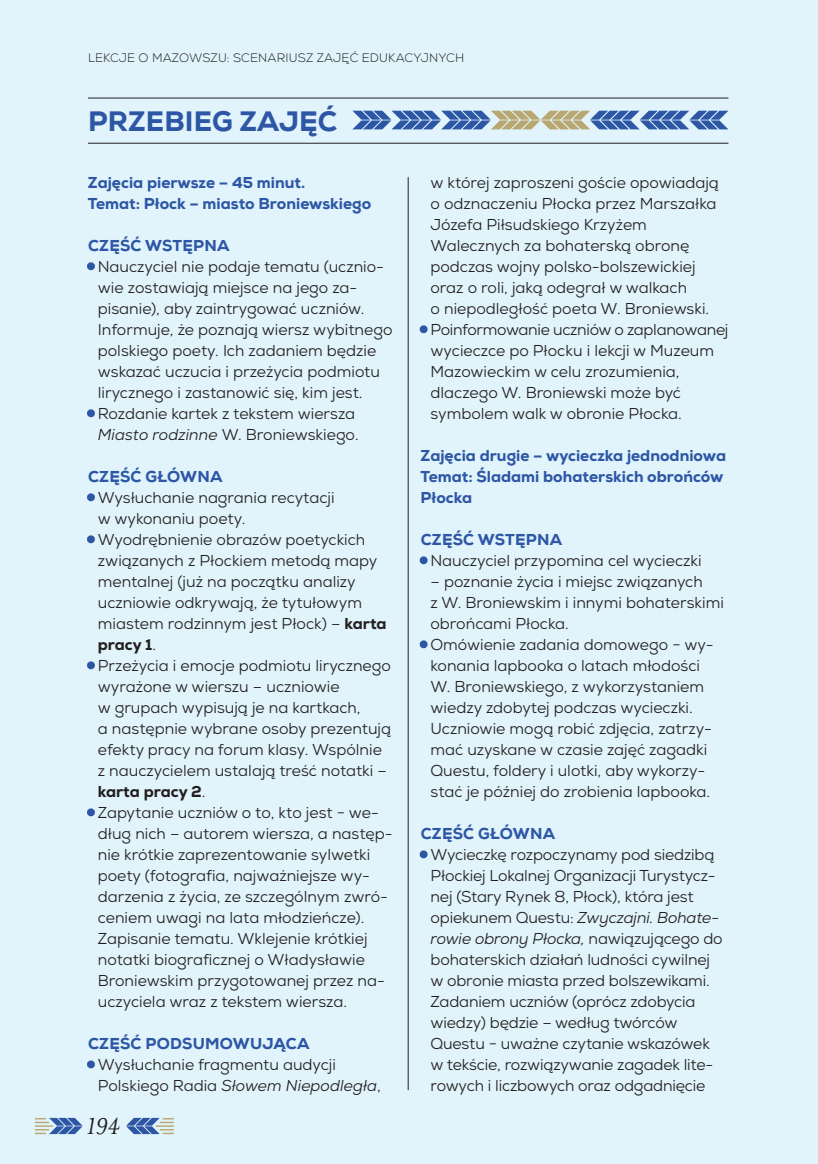
<style>
.page{position:relative;width:818px;height:1164px;background:#fff}
.page>*{position:absolute;margin:0;border:0;box-sizing:border-box;transform-origin:0 0}
.t1{font:800 28px "Nexa";letter-spacing:.005em;color:#2d56a5}
.t2{font:italic 26.25px "Mrs Eaves OTCE";color:#231f20}
.t3{font:15.75px/21px "Nexa";color:#231f20}
.t4{font:800 15.75px/21px "Nexa";color:#2d56a5}
.t5{font:300 12.25px "Nexa";letter-spacing:.015em;color:#231f20}
.s1{color:#2d56a5}
.s2{font-style:italic}
.s3{font-weight:800}
</style>
<div class="page">
<hr style="left:817px;top:0;width:1px;height:1164px;background:#e1f4fc">
<div style="left:0;top:0;width:817px;height:1164px;background:#e1f4fc"></div>
<svg style="left:126px;top:1118px;width:48px;height:16px"></svg>
<svg style="left:35px;top:1118px;width:48px;height:16px"></svg>
<div style="left:87px;top:262px;width:8px;height:8px;border:5px solid #2d56a5;border-radius:50%"></div>
<div style="left:87px;top:409px;width:8px;height:8px;border:5px solid #2d56a5;border-radius:50%"></div>
<div style="left:87px;top:493px;width:8px;height:8px;border:5px solid #2d56a5;border-radius:50%"></div>
<div style="left:87px;top:535px;width:8px;height:8px;border:5px solid #2d56a5;border-radius:50%"></div>
<div style="left:87px;top:661px;width:8px;height:8px;border:5px solid #2d56a5;border-radius:50%"></div>
<div style="left:87px;top:808px;width:8px;height:8px;border:5px solid #2d56a5;border-radius:50%"></div>
<div style="left:87px;top:1060px;width:8px;height:8px;border:5px solid #2d56a5;border-radius:50%"></div>
<div style="left:419px;top:325px;width:8px;height:8px;border:5px solid #2d56a5;border-radius:50%"></div>
<div style="left:419px;top:556px;width:8px;height:8px;border:5px solid #2d56a5;border-radius:50%"></div>
<div style="left:419px;top:640px;width:8px;height:8px;border:5px solid #2d56a5;border-radius:50%"></div>
<div style="left:419px;top:850px;width:8px;height:8px;border:5px solid #2d56a5;border-radius:50%"></div>
<hr style="left:88px;top:143px;width:640px;height:1px;background:#231f20">
<hr style="left:88px;top:98px;width:640px;height:1px;background:#231f20">
<svg style="left:353px;top:111px;width:375px;height:18px"></svg>
<hr style="left:408px;top:177px;width:1px;height:913px;background:#231f20">
<p class="t5" style="left:88px;top:51px;width:377px">LEKCJE O MAZOWSZU: SCENARIUSZ ZAJĘĆ EDUKACYJNYCH</p>
<h1 class="t1" style="left:88px;top:104px;width:211px">Przebieg zajęć</h1>
<p class="t4" style="left:88px;top:172px;width:285px">Zajęcia pierwsze – 45 minut.<br>Temat: Płock – miasto Broniewskiego</p>
<p class="t4" style="left:88px;top:235px;width:23px">Część</p>
<p class="t4" style="left:145px;top:235px;width:50px">wstępn</p>
<p class="t4" style="left:217px;top:235px;width:14px">a</p>
<p class="t3" style="left:98px;top:256px;width:296px;text-indent:-10px"><span class="s1">•</span> Nauczyciel nie podaje tematu (ucznio&shy;wie zostawiają miejsce na jego za&shy;pisanie), aby zaintrygować uczniów.<br>Informuje, że poznają wiersz wybitnego polskiego poety. Ich zadaniem będzie wskazać uczucia i przeżycia podmiotu lirycznego i zastanowić się, kim jest.</p>
<p class="t3" style="left:88px;top:403px;width:272px;text-align:right"><span class="s1">•</span> Rozdanie kartek z tekstem wiersza<br><span class="s2">Miasto rodzinne</span> W. Broniewskiego.</p>
<p class="t4" style="left:88px;top:466px;width:23px">Część</p>
<p class="t4" style="left:145px;top:466px;width:78px">główna</p>
<p class="t3" style="left:98px;top:487px;width:238px;text-indent:-10px"><span class="s1">•</span> Wysłuchanie nagrania recytacji w wykonaniu poety.</p>
<p class="t3" style="left:98px;top:529px;width:290px;text-indent:-10px"><span class="s1">•</span> Wyodrębnienie obrazów poetyckich związanych z Płockiem metodą mapy mentalnej (już na początku analizy uczniowie odkrywają, że tytułowym miastem rodzinnym jest Płock) – <span class="s3">karta pracy 1</span>.</p>
<p class="t3" style="left:98px;top:655px;width:294px;text-indent:-10px"><span class="s1">•</span> Przeżycia i emocje podmiotu lirycznego wyrażone w wierszu – uczniowie<br>w grupach wypisują je na kartkach,<br>a następnie wybrane osoby prezentują efekty pracy na forum klasy. Wspólnie z nauczycielem ustalają treść notatki – <span class="s3">karta pracy 2</span>.</p>
<p class="t3" style="left:98px;top:802px;width:296px;text-indent:-10px"><span class="s1">•</span> Zapytanie uczniów o to, kto jest − we&shy;dług nich – autorem wiersza, a następ&shy;nie krótkie zaprezentowanie sylwetki poety (fotografia, najważniejsze wy&shy;darzenia z życia, ze szczególnym zwró&shy;ceniem uwagi na lata młodzieńcze).<br>Zapisanie tematu. Wklejenie krótkiej notatki biograficznej o Władysławie Broniewskim przygotowanej przez na&shy;uczyciela wraz z tekstem wiersza.</p>
<p class="t4" style="left:88px;top:1033px;width:23px">Część</p>
<p class="t4" style="left:145px;top:1033px;width:38px">podsum</p>
<p class="t4" style="left:220px;top:1033px;width:43px">owując</p>
<p class="t4" style="left:297px;top:1033px;width:14px">a</p>
<p class="t3" style="left:98px;top:1054px;width:284px;text-indent:-10px"><span class="s1">•</span> Wysłuchanie fragmentu audycji<br>Polskiego Radia <span class="s2">Słowem Niepodległa</span>,</p>
<h2 class="t2" style="left:86px;top:1112px;width:36px">194</h2>
<p class="t3" style="left:430px;top:172px;width:290px">w której zaproszeni goście opowiadają o odznaczeniu Płocka przez Marszałka Józefa Piłsudskiego Krzyżem Walecznych za bohaterską obronę podczas wojny polsko-bolszewickiej oraz o roli, jaką odegrał w walkach<br>o niepodległość poeta W. Broniewski.</p>
<p class="t3" style="left:430px;top:319px;width:299px;text-indent:-10px"><span class="s1">•</span> Poinformowanie uczniów o zaplanowanej wycieczce po Płocku i lekcji w Muzeum Mazowieckim w celu zrozumienia, dlaczego W. Broniewski może być symbolem walk w obronie Płocka.</p>
<p class="t4" style="left:420px;top:445px;width:307px">Zajęcia drugie – wycieczka jednodniowa<br>Temat: Śladami bohaterskich obrońców<br>Płocka</p>
<p class="t4" style="left:420px;top:529px;width:23px">Część</p>
<p class="t4" style="left:477px;top:529px;width:50px">wstępn</p>
<p class="t4" style="left:549px;top:529px;width:14px">a</p>
<p class="t3" style="left:420px;top:550px;width:282px"><span class="s1">•</span> Nauczyciel przypomina cel wycieczki</p>
<p class="t3" style="left:430px;top:571px;width:295px">– poznanie życia i miejsc związanych<br>z W. Broniewskim i innymi bohaterskimi obrońcami Płocka.</p>
<p class="t3" style="left:430px;top:634px;width:284px;text-indent:-10px"><span class="s1">•</span> Omówienie zadania domowego − wy&shy;konania lapbooka o latach młodości W. Broniewskiego, z wykorzystaniem wiedzy zdobytej podczas wycieczki.<br>Uczniowie mogą robić zdjęcia, zatrzy&shy;mać uzyskane w czasie zajęć zagadki Questu, foldery i ulotki, aby wykorzy&shy;stać je później do zrobienia lapbooka.</p>
<p class="t4" style="left:420px;top:823px;width:23px">Część</p>
<p class="t4" style="left:478px;top:823px;width:78px">główna</p>
<p class="t3" style="left:430px;top:844px;width:293px;text-indent:-10px"><span class="s1">•</span> Wycieczkę rozpoczynamy pod siedzibą Płockiej Lokalnej Organizacji Turystycz&shy;nej (Stary Rynek 8, Płock), która jest opiekunem Questu: <span class="s2">Zwyczajni. Bohate&shy;rowie obrony Płocka,</span> nawiązującego do bohaterskich działań ludności cywilnej w obronie miasta przed bolszewikami.<br>Zadaniem uczniów (oprócz zdobycia wiedzy) będzie – według twórców Questu − uważne czytanie wskazówek w tekście, rozwiązywanie zagadek lite&shy;rowych i liczbowych oraz odgadnięcie</p>
</div>
